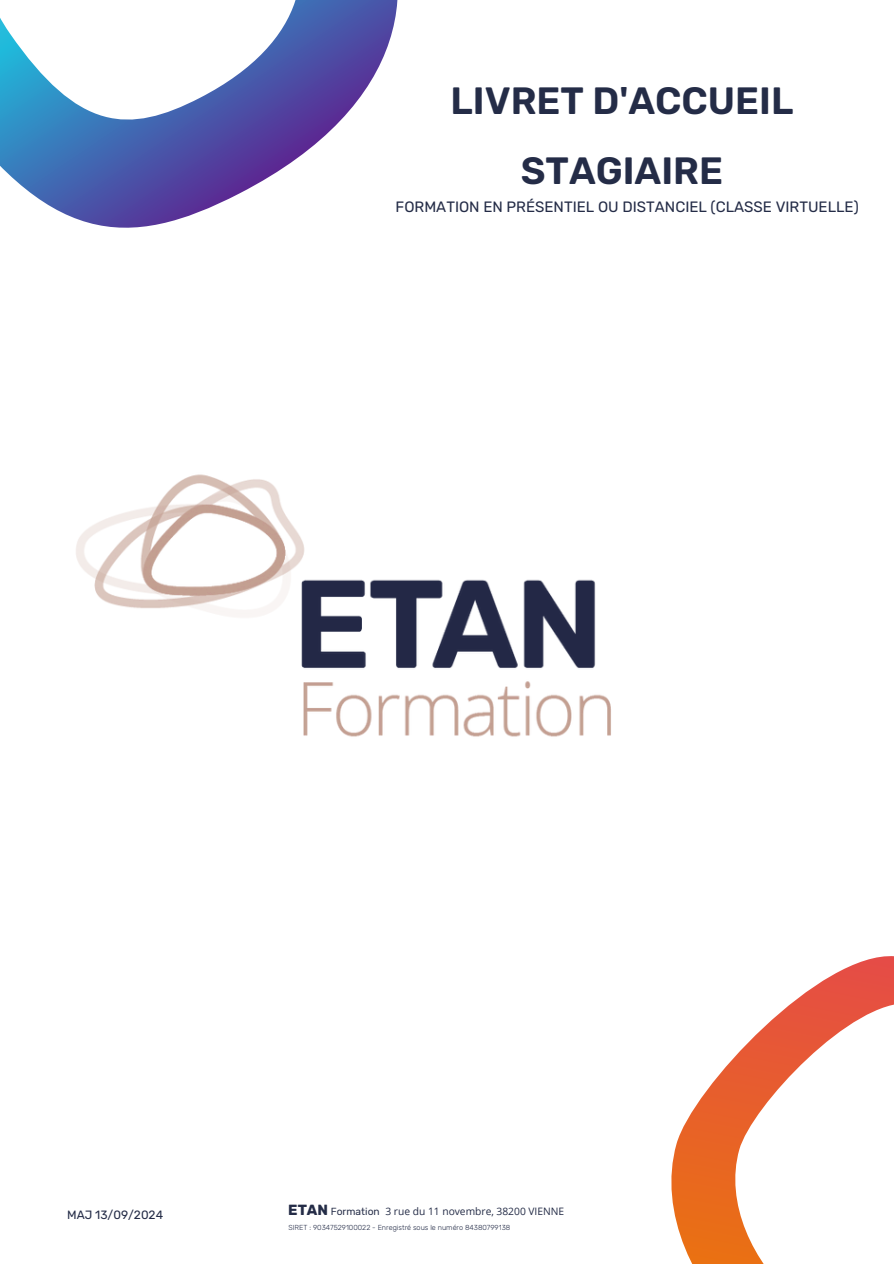
<style>
.page{position:relative;width:894px;height:1264px;background:#fff}
.page>*{position:absolute;margin:0;border:0;box-sizing:border-box;transform-origin:0 0}
.t1{font:600 37.95px/69.8px "Rubik";color:#242c47;text-align:center}
.t2{font:15px "Rubik";color:#242c47}
.t3{font:700 14.7px "Rubik";color:#242c47}
.t4{font:12px "Rubik";color:#242c47}
.t5{font:10.2px "Open Sans";color:#242c47}
.t6{font:10.2px "Rubik";color:#242c47}
.t7{font:300 7.2px "Rubik";color:#242c47}
</style>
<div class="page">
<svg style="left:14px;top:0;width:384px;height:228px"></svg>
<svg style="left:0;top:0;width:353px;height:179px"></svg>
<svg style="left:671px;top:956px;width:222px;height:301px"></svg>
<svg style="left:689px;top:964px;width:204px;height:299px"></svg>
<img style="left:76px;top:474px;width:535px;height:263px">
<h4 class="t1" style="left:450px;top:66px;width:344px">LIVRET D'ACCUEIL<br>STAGIAIRE</h4>
<p class="t2" style="left:395px;top:198px;width:464px">FORMATION EN PRÉSENTIEL OU DISTANCIEL (CLASSE VIRTUELLE)</p>
<p class="t4" style="left:67px;top:1207px;width:97px">MAJ 13/09/2024</p>
<p class="t3" style="left:288px;top:1200px;width:41px">ETAN</p>
<h1 class="t6" style="left:331px;top:1205px;width:50px">Formation</h1>
<h3 class="t5" style="left:385px;top:1203px;width:180px">3 rue du 11 novembre, 38200 VIENNE</h3>
<p class="t7" style="left:288px;top:1223px;width:223px">SIRET : 90347529100022 - Enregistré sous le numéro 84380799138</p>
</div>
